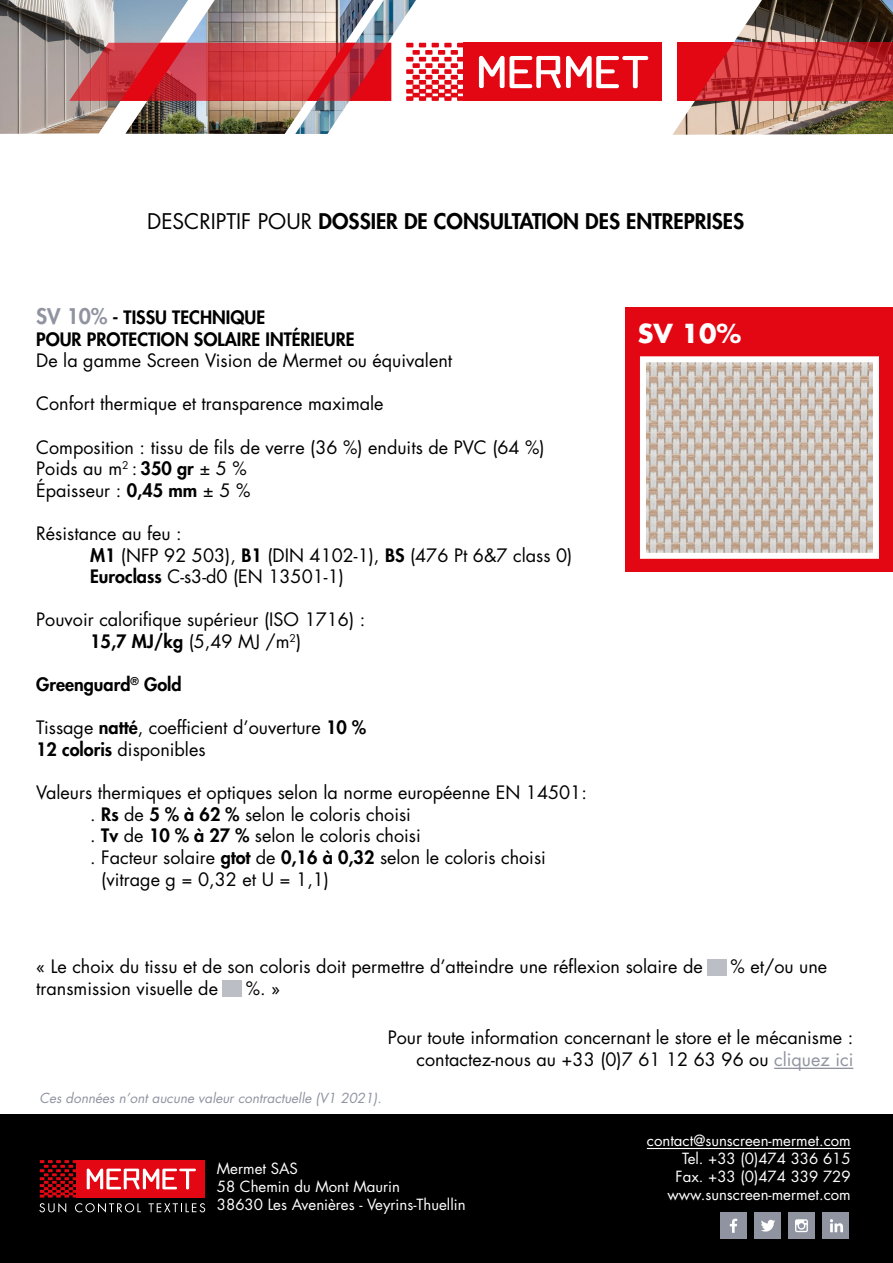
<style>
.page{position:relative;width:893px;height:1263px;background:#fff}
.page>*{position:absolute;margin:0;border:0;box-sizing:border-box;transform-origin:0 0}
.t1{font:700 25.5px "Futura";color:#fff}
.t2{font:800 21px "Futura";color:#000}
.t3{font:18px/21.6px "Futura";color:#000}
.t4{font:800 18px/21.6px "Futura";color:#000}
.t5{font:15px/18px "Futura";color:#fff}
.t6{font:italic 13.5px "Futura";color:#9094a1}
.s1{font-weight:400}
.s2{font-size:21px;color:#9094a1}
.s3{font-weight:800}
.s4{color:#9094a1}
</style>
<div class="page">
<img style="left:0;top:0;width:125px;height:134px">
<img style="left:125px;top:0;width:170px;height:134px">
<img style="left:295px;top:0;width:121px;height:134px">
<img style="left:672px;top:0;width:221px;height:135px">
<svg style="left:678px;top:43px;width:215px;height:58px;background:#cf2d33"></svg>
<svg style="left:62px;top:43px;width:329px;height:58px;background:#ce3a42"></svg>
<div style="left:463px;top:43px;width:199px;height:58px;background:#e30613"></div>
<svg style="left:407px;top:43px;width:56px;height:58px"></svg>
<svg style="left:479px;top:56px;width:169px;height:32px"></svg>
<div style="left:0;top:1114px;width:893px;height:149px;background:#000"></div>
<hr style="left:647px;top:1148px;width:204px;height:1px;background:#fff">
<div style="left:77px;top:1160px;width:128px;height:37px;background:#e30613"></div>
<svg style="left:40px;top:1160px;width:37px;height:37px"></svg>
<svg style="left:87px;top:1168px;width:109px;height:21px"></svg>
<svg style="left:39px;top:1203px;width:27px;height:9px"></svg>
<svg style="left:75px;top:1203px;width:66px;height:9px"></svg>
<svg style="left:148px;top:1203px;width:57px;height:9px"></svg>
<div style="left:720px;top:1212px;width:27px;height:27px;background:#9094a1"></div>
<svg style="left:730px;top:1218px;width:7px;height:15px"></svg>
<div style="left:754px;top:1212px;width:27px;height:27px;background:#9094a1"></div>
<svg style="left:761px;top:1220px;width:14px;height:11px"></svg>
<div style="left:788px;top:1213px;width:26px;height:26px;background:#9094a1"></div>
<svg style="left:795px;top:1219px;width:13px;height:13px"></svg>
<div style="left:823px;top:1212px;width:26px;height:27px;background:#9094a1"></div>
<svg style="left:830px;top:1219px;width:13px;height:13px"></svg>
<hr style="left:774px;top:1068px;width:79px;height:1px;background:#9094a1">
<div style="left:707px;top:959px;width:19px;height:17px;background:#bcbec6"></div>
<div style="left:222px;top:980px;width:20px;height:16px;background:#bcbec6"></div>
<div style="left:625px;top:307px;width:268px;height:265px;background:#e30613"></div>
<img style="left:647px;top:363px;width:225px;height:189px">
<div style="left:640px;top:356px;width:239px;height:203px;border:6px solid #fff"></div>
<p class="t2" style="left:147px;top:207px;width:599px"><span class="s1">DESCRIPTIF POUR</span> DOSSIER DE CONSULTATION DES ENTREPRISES</p>
<p class="t4" style="left:36px;top:306px;width:320px"><span class="s2">SV 10%</span> - TISSU TECHNIQUE<br>POUR PROTECTION SOLAIRE INTÉRIEURE</p>
<p class="t3" style="left:36px;top:350px;width:417px">De la gamme Screen Vision de Mermet ou équivalent</p>
<p class="t3" style="left:36px;top:393px;width:349px">Confort thermique et transparence maximale</p>
<p class="t3" style="left:36px;top:436px;width:510px">Composition : tissu de fils de verre (36 %) enduits de PVC (64 %)<br>Poids au m<sup>2</sup> : <span class="s3">350 gr</span> ± 5 %<br>Épaisseur : <span class="s3">0,45 mm</span> ± 5 %</p>
<p class="t3" style="left:90px;top:522px;width:484px;text-indent:-54px">Résistance au feu :<br><span class="s3">M1</span> (NFP 92 503), <span class="s3">B1</span> (DIN 4102-1), <span class="s3">BS</span> (476 Pt 6&amp;7 class 0)<br><span class="s3">Euroclass</span> C-s3-d0 (EN 13501-1)</p>
<p class="t3" style="left:36px;top:609px;width:331px;text-align:center">Pouvoir calorifique supérieur (ISO 1716) :<br><span class="s3">15,7 MJ/kg</span> (5,49 MJ /m<sup>2</sup>)</p>
<p class="t4" style="left:36px;top:673px;width:147px">Greenguard<sup>®</sup> Gold</p>
<p class="t3" style="left:36px;top:717px;width:331px">Tissage <span class="s3">natté</span>, coefficient d’ouverture <span class="s3">10 %<br>12 coloris</span> disponibles</p>
<p class="t3" style="left:36px;top:782px;width:552px">Valeurs thermiques et optiques selon la norme européenne EN 14501:</p>
<p class="t3" style="left:90px;top:803px;width:322px">. <span class="s3">Rs</span> de <span class="s3">5 % à 62 %</span> selon le coloris choisi</p>
<p class="t3" style="left:90px;top:825px;width:332px">. <span class="s3">Tv</span> de <span class="s3">10 % à 27 %</span> selon le coloris choisi</p>
<p class="t3" style="left:90px;top:846px;width:457px">. Facteur solaire <span class="s3">gtot</span> de <span class="s3">0,16 à 0,32</span> selon le coloris choisi</p>
<p class="t3" style="left:101px;top:868px;width:229px">(vitrage g = 0,32 et U = 1,1)</p>
<h1 class="t1" style="left:638px;top:315px;width:105px">SV 10%</h1>
<p class="t3" style="left:36px;top:955px;width:668px">« Le choix du tissu et de son coloris doit permettre d’atteindre une réflexion solaire de</p>
<p class="t3" style="left:730px;top:955px;width:98px">% et/ou une</p>
<p class="t3" style="left:36px;top:977px;width:183px">transmission visuelle de</p>
<p class="t3" style="left:246px;top:977px;width:36px">%. »</p>
<p class="t3" style="left:388px;top:1026px;width:467px;text-align:right">Pour toute information concernant le store et le mécanisme : contactez-nous au +33 (0)7 61 12 63 96 ou <span class="s4">cliquez ici</span></p>
<p class="t6" style="left:39px;top:1089px;width:344px">Ces données n’ont aucune valeur contractuelle (V1 2021).</p>
<p class="t5" style="left:217px;top:1159px;width:250px">Mermet SAS<br>58 Chemin du Mont Maurin<br>38630 Les Avenières - Veyrins-Thuellin</p>
<p class="t5" style="left:647px;top:1131px;width:205px;text-align:right">contact@sunscreen-mermet.com<br>Tel. +33 (0)474 336 615<br>Fax. +33 (0)474 339 729 www.sunscreen-mermet.com</p>
</div>
